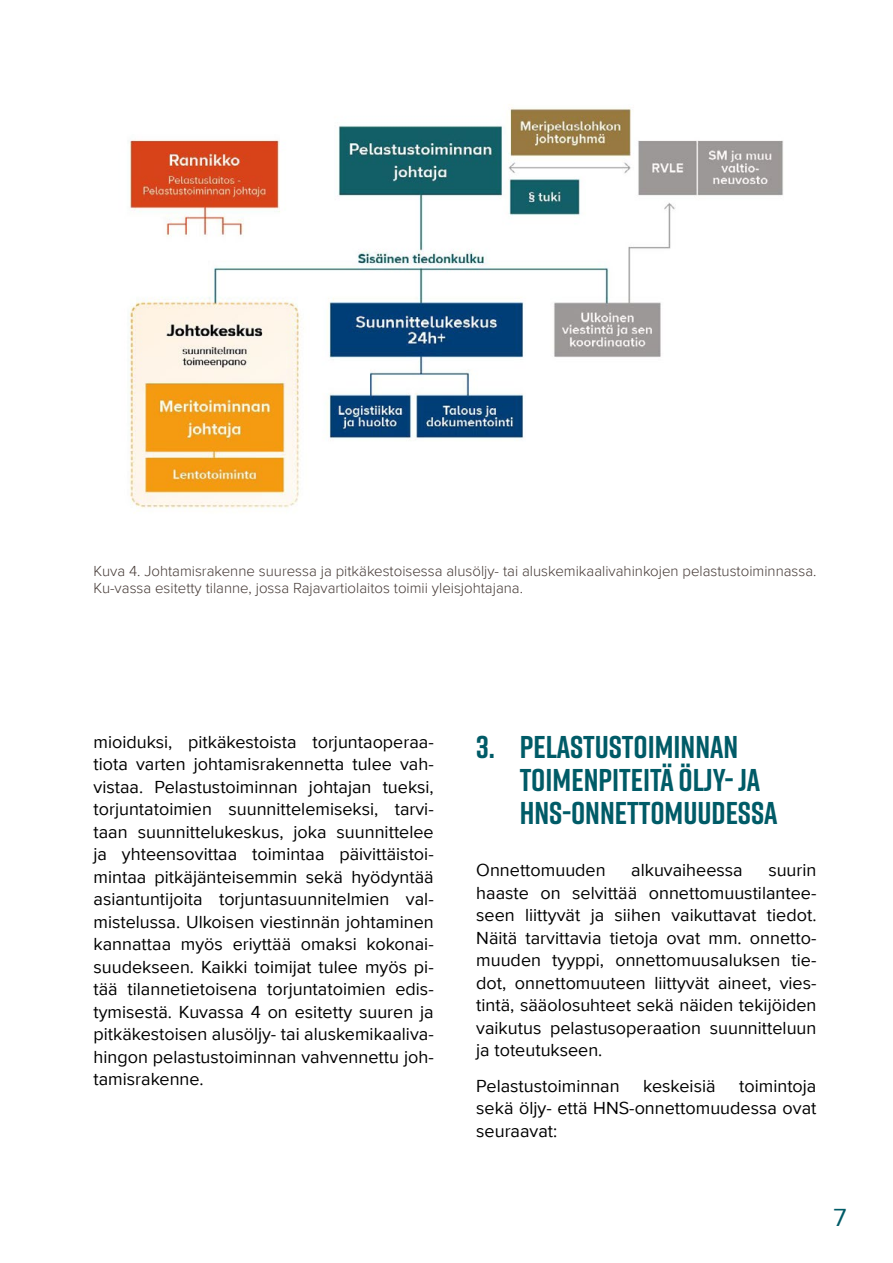
<style>
.page{position:relative;width:893px;height:1263px;background:#fff}
.page>*{position:absolute;margin:0;border:0;box-sizing:border-box;transform-origin:0 0}
.Otsikko_2{font:700 31.5px/33px "Rift";color:#005b67}
.t1{font:25.5px "Proxima Nova A";color:#005b67}
.t2{font:18px/22.5px "Proxima Nova";color:#000;text-align:justify}
.Kuvateksti{font:300 15px/16.5px "Proxima Nova";color:#453a36}
</style>
<div class="page">
<img style="left:129px;top:107px;width:654px;height:402px">
<p class="Kuvateksti" style="left:94px;top:562px;width:724px">Kuva 4. Johtamisrakenne suuressa ja pitkäkestoisessa alusöljy- tai aluskemikaalivahinkojen pelastustoiminnassa.<br>Ku-vassa esitetty tilanne, jossa Rajavartiolaitos toimii yleisjohtajana.</p>
<p class="t2" style="left:94px;top:730px;width:342px">mioiduksi, pitkäkestoista torjuntaoperaa&shy;tiota varten johtamisrakennetta tulee vah&shy;vistaa. Pelastustoiminnan johtajan tueksi, torjuntatoimien suunnittelemiseksi, tarvi&shy;taan suunnittelukeskus, joka suunnittelee ja yhteensovittaa toimintaa päivittäistoi&shy;mintaa pitkäjänteisemmin sekä hyödyntää asiantuntijoita torjuntasuunnitelmien val&shy;mistelussa. Ulkoisen viestinnän johtaminen kannattaa myös eriyttää omaksi kokonai&shy;suudekseen. Kaikki toimijat tulee myös pi&shy;tää tilannetietoisena torjuntatoimien edis&shy;tymisestä. Kuvassa 4 on esitetty suuren ja pitkäkestoisen alusöljy- tai aluskemikaaliva&shy;hingon pelastustoiminnan vahvennettu joh&shy;tamisrakenne.</p>
<p class="Otsikko_2" style="left:520px;top:730px;width:259px;text-indent:-44px">3. PELASTUSTOIMINNAN<br>TOIMENPITEITÄ ÖLJY- JA<br>HNS-ONNETTOMUUDESSA</p>
<p class="t2" style="left:476px;top:858px;width:131px">Onnettomuuden</p>
<p class="t2" style="left:631px;top:858px;width:113px">alkuvaiheessa</p>
<p class="t2" style="left:476px;top:858px;width:342px;text-indent:292px">suurin haaste on selvittää onnettomuustilantee&shy;seen liittyvät ja siihen vaikuttavat tiedot.<br>Näitä tarvittavia tietoja ovat mm. onnetto&shy;muuden tyyppi, onnettomuusaluksen tie&shy;dot, onnettomuuteen liittyvät aineet, vies&shy;tintä, sääolosuhteet sekä näiden tekijöiden vaikutus pelastusoperaation suunnitteluun ja toteutukseen.</p>
<p class="t2" style="left:476px;top:1074px;width:145px">Pelastustoiminnan</p>
<p class="t2" style="left:643px;top:1074px;width:74px">keskeisiä</p>
<p class="t2" style="left:476px;top:1074px;width:342px;text-indent:263px">toimintoja sekä öljy- että HNS-onnettomuudessa ovat seuraavat:</p>
<h2 class="t1" style="left:833px;top:1198px;width:15px">7</h2>
</div>
